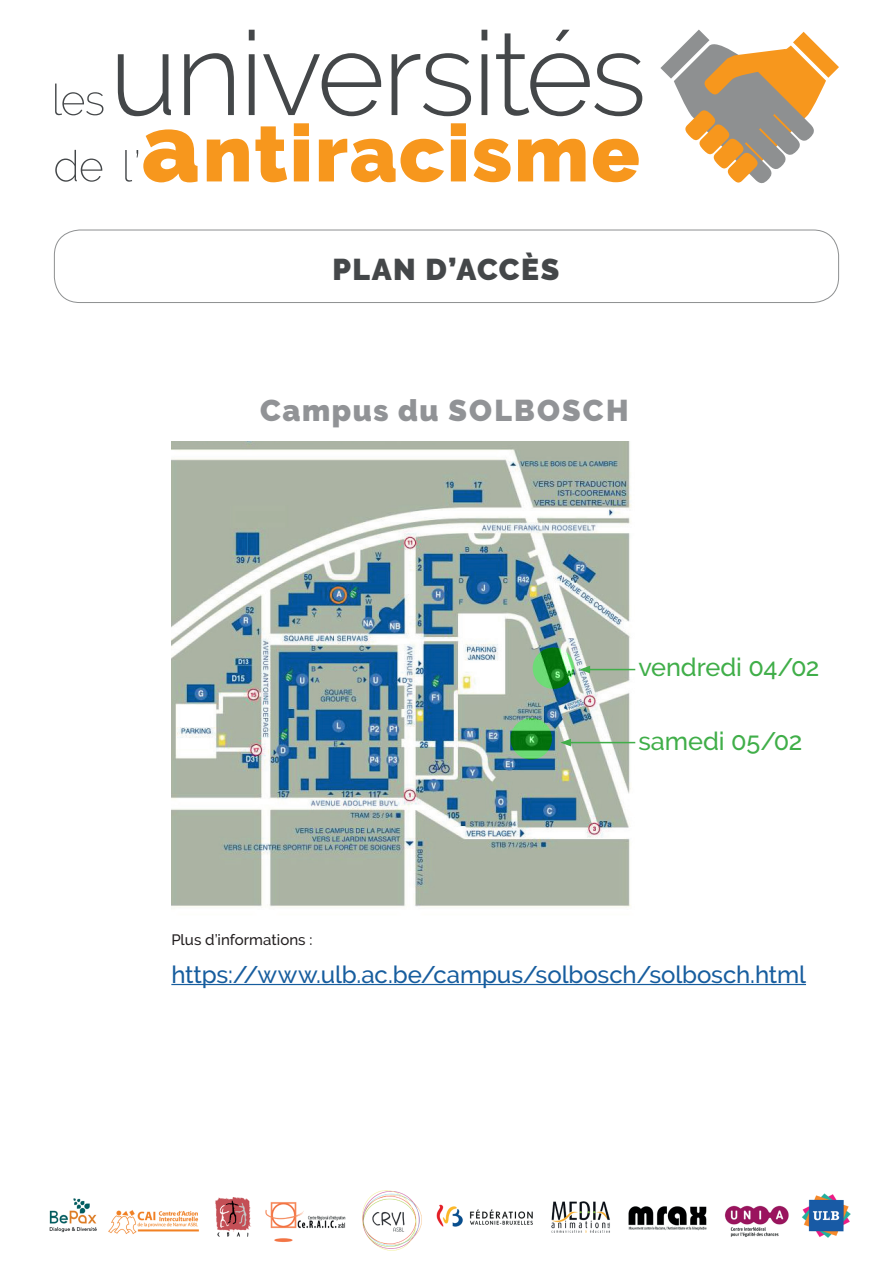
<style>
.page{position:relative;width:893px;height:1263px;background:#fff}
.page>*{position:absolute;margin:0;border:0;box-sizing:border-box;transform-origin:0 0}
.t1{font:900 30px "Raleway";letter-spacing:.065em;color:#919396}
.t2{font:900 30px "Raleway";letter-spacing:.04em;color:#444749}
.t3{font:500 25.35px "Raleway";letter-spacing:-.005em;color:#40ae49}
.t4{font:500 24px "Raleway";letter-spacing:-.005em;color:#175d9e}
.t5{font:500 15px "Raleway";letter-spacing:.005em;color:#231f20}
</style>
<div class="page">
<img style="left:49px;top:1190px;width:802px;height:61px">
<svg style="left:660px;top:30px;width:179px;height:154px"></svg>
<svg style="left:125px;top:123px;width:514px;height:59px"></svg>
<svg style="left:55px;top:150px;width:47px;height:32px"></svg>
<svg style="left:118px;top:30px;width:524px;height:86px"></svg>
<svg style="left:55px;top:84px;width:48px;height:31px"></svg>
<div style="left:54px;top:230px;width:785px;height:73px;border:1px solid #8e9091;border-radius:26px"></div>
<img style="left:171px;top:441px;width:465px;height:467px">
<hr style="left:171px;top:984px;width:635px;height:1px;background:#175d9e">
<svg style="left:533px;top:647px;width:41px;height:42px"></svg>
<svg style="left:510px;top:718px;width:42px;height:41px"></svg>
<hr style="left:588px;top:669px;width:47px;height:1px;background:#40ae49">
<svg style="left:580px;top:666px;width:10px;height:7px"></svg>
<hr style="left:569px;top:742px;width:66px;height:1px;background:#40ae49">
<svg style="left:560px;top:739px;width:11px;height:7px"></svg>
<p class="t2" style="left:332px;top:252px;width:228px">PLAN D’ACCÈS</p>
<p class="t1" style="left:260px;top:393px;width:370px">Campus du SOLBOSCH</p>
<p class="t3" style="left:638px;top:652px;width:183px">vendredi 04/02</p>
<p class="t3" style="left:638px;top:726px;width:165px">samedi 05/02</p>
<p class="t5" style="left:171px;top:931px;width:143px">Plus d’informations :</p>
<p class="t4" style="left:171px;top:960px;width:636px">https://www.ulb.ac.be/campus/solbosch/solbosch.html</p>
</div>
